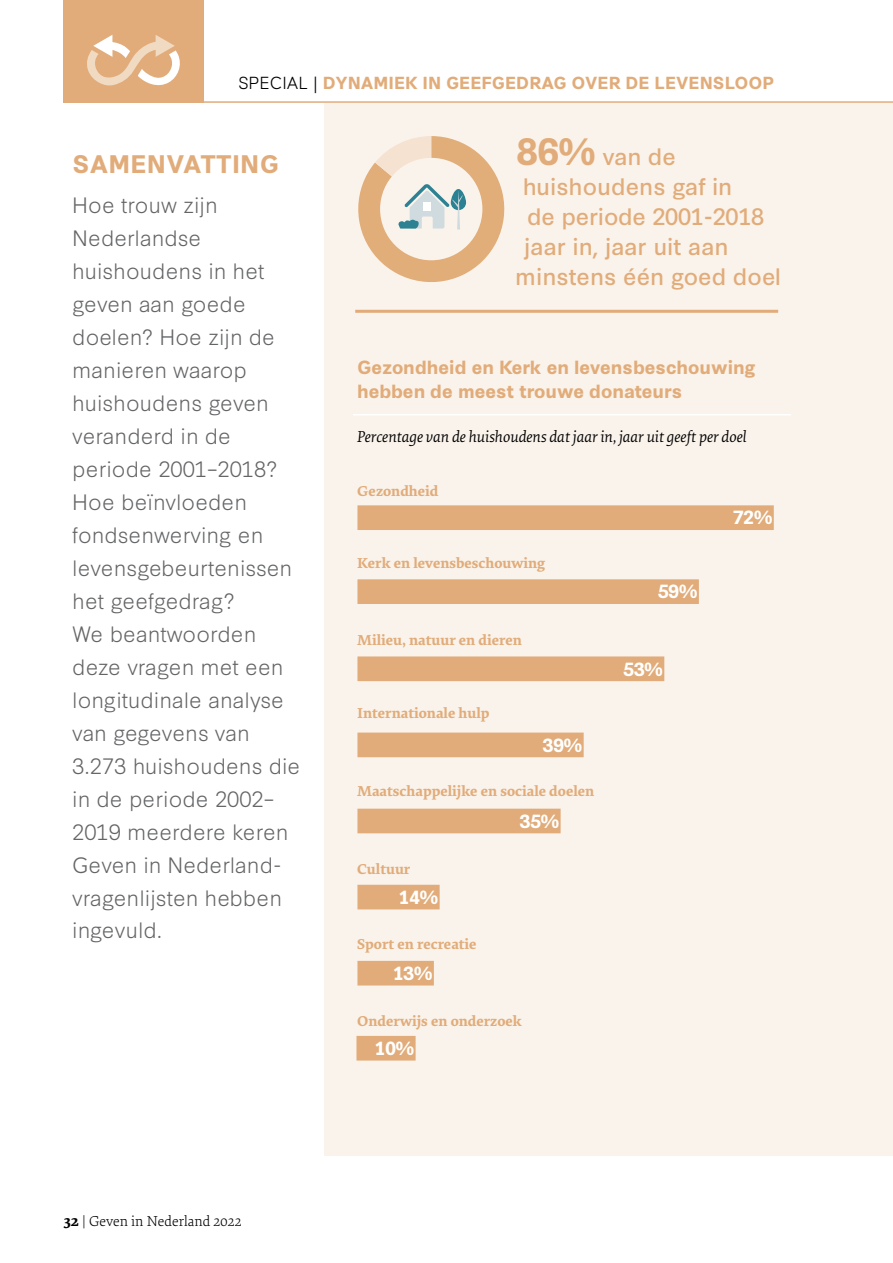
<style>
.page{position:relative;width:893px;height:1263px;background:#fff}
.page>*{position:absolute;margin:0;border:0;box-sizing:border-box;transform-origin:0 0}
.t1{font:700 24px "Synthese";letter-spacing:.01em;color:#e1ac7a}
.t2{font:22.5px "Synthese";color:#e1ac7a}
.t3{font:300 21px/33px "Synthese";color:#636466}
.t4{font:700 18px/24px "Synthese";color:#e1ac7a}
.t5{font:700 18px "Synthese";color:#fff}
.t6{font:italic 16.5px "Elena Basic";color:#000}
.t7{font:700 16.5px "Synthese";color:#e1ac7a}
.t8{font:700 15px "Elena Basic";color:#e1ac7a}
.t9{font:300 15px "Elena Basic";color:#000}
.s1{font-weight:300;color:#000}
.s2{font-weight:700;font-size:36px}
.s3{font-weight:700}
</style>
<div class="page">
<div style="left:325px;top:103px;width:568px;height:1052px;background:#faf3eb"></div>
<hr style="left:64px;top:101px;width:829px;height:2px;background:#e1ac7a">
<div style="left:64px;top:0;width:140px;height:103px;background:#e1ac7a"></div>
<svg style="left:87px;top:35px;width:93px;height:51px"></svg>
<hr style="left:355px;top:310px;width:423px;height:3px;background:#e1ac7a">
<svg style="left:358px;top:136px;width:147px;height:146px"></svg>
<hr style="left:353px;top:414px;width:438px;height:1px;background:#fff">
<div style="left:358px;top:506px;width:415px;height:23px;background:#e1ac7a"></div>
<div style="left:357px;top:505px;width:417px;height:25px;border:2px solid #e1ac7a"></div>
<div style="left:358px;top:580px;width:340px;height:23px;background:#e1ac7a"></div>
<div style="left:357px;top:579px;width:342px;height:25px;border:2px solid #e1ac7a"></div>
<div style="left:358px;top:657px;width:306px;height:23px;background:#e1ac7a"></div>
<div style="left:357px;top:656px;width:307px;height:25px;border:2px solid #e1ac7a"></div>
<div style="left:358px;top:733px;width:225px;height:23px;background:#e1ac7a"></div>
<div style="left:357px;top:732px;width:227px;height:25px;border:2px solid #e1ac7a"></div>
<div style="left:358px;top:809px;width:202px;height:23px;background:#e1ac7a"></div>
<div style="left:357px;top:809px;width:204px;height:24px;border:2px solid #e1ac7a"></div>
<div style="left:358px;top:885px;width:81px;height:24px;background:#e1ac7a"></div>
<div style="left:358px;top:961px;width:75px;height:24px;background:#e1ac7a"></div>
<svg style="left:356px;top:1035px;width:60px;height:26px;background:#e2b081"></svg>
<p class="t7" style="left:238px;top:70px;width:538px"><span class="s1">SPECIAL |</span> DYNAMIEK IN GEEFGEDRAG OVER DE LEVENSLOOP</p>
<p class="t1" style="left:72px;top:145px;width:208px">SAMENVATTING</p>
<p class="t3" style="left:72px;top:186px;width:230px">Hoe trouw zijn<br>Nederlandse huishoudens in het geven aan goede doelen? Hoe zijn de manieren waarop huishoudens geven veranderd in de periode 2001–2018?<br>Hoe beïnvloeden fondsenwerving en levensgebeurtenissen het geefgedrag?<br>We beantwoorden deze vragen met een longitudinale analyse van gegevens van<br>3.273 huishoudens die in de periode 2002–<br>2019 meerdere keren<br>Geven in Nederland&shy;vragenlijsten hebben ingevuld.</p>
<p class="t2" style="left:517px;top:139px;width:161px"><span class="s2">86%</span> van de</p>
<p class="t2" style="left:523px;top:168px;width:211px">huishoudens gaf in</p>
<p class="t2" style="left:527px;top:198px;width:239px">de periode 2001-2018</p>
<p class="t2" style="left:524px;top:228px;width:206px">jaar in, jaar uit aan</p>
<p class="t2" style="left:515px;top:258px;width:267px">minstens één goed doel</p>
<p class="t4" style="left:357px;top:354px;width:400px">Gezondheid en Kerk en levensbeschouwing hebben de meest trouwe donateurs</p>
<p class="t6" style="left:357px;top:425px;width:391px">Percentage van de huishoudens dat jaar in, jaar uit geeft per doel</p>
<p class="t8" style="left:357px;top:480px;width:83px">Gezondheid</p>
<p class="t8" style="left:357px;top:552px;width:190px">Kerk en levensbeschouwing</p>
<p class="t8" style="left:357px;top:628px;width:166px">Milieu, natuur en dieren</p>
<p class="t8" style="left:357px;top:702px;width:134px">Internationale hulp</p>
<p class="t5" style="left:543px;top:731px;width:41px">39%</p>
<p class="t8" style="left:357px;top:780px;width:239px">Maatschappelijke en sociale doelen</p>
<p class="t8" style="left:357px;top:857px;width:55px">Cultuur</p>
<p class="t5" style="left:399px;top:883px;width:41px">14%</p>
<p class="t8" style="left:357px;top:932px;width:121px">Sport en recreatie</p>
<p class="t5" style="left:393px;top:959px;width:41px">13%</p>
<p class="t5" style="left:520px;top:807px;width:41px">35%</p>
<p class="t8" style="left:357px;top:1009px;width:166px">Onderwijs en onderzoek</p>
<p class="t5" style="left:375px;top:1034px;width:41px">10%</p>
<p class="t5" style="left:658px;top:577px;width:41px">59%</p>
<p class="t5" style="left:624px;top:655px;width:41px">53%</p>
<p class="t5" style="left:733px;top:503px;width:41px">72%</p>
<p class="t9" style="left:63px;top:1211px;width:180px"><span class="s3">32</span> | Geven in Nederland 2022</p>
</div>
